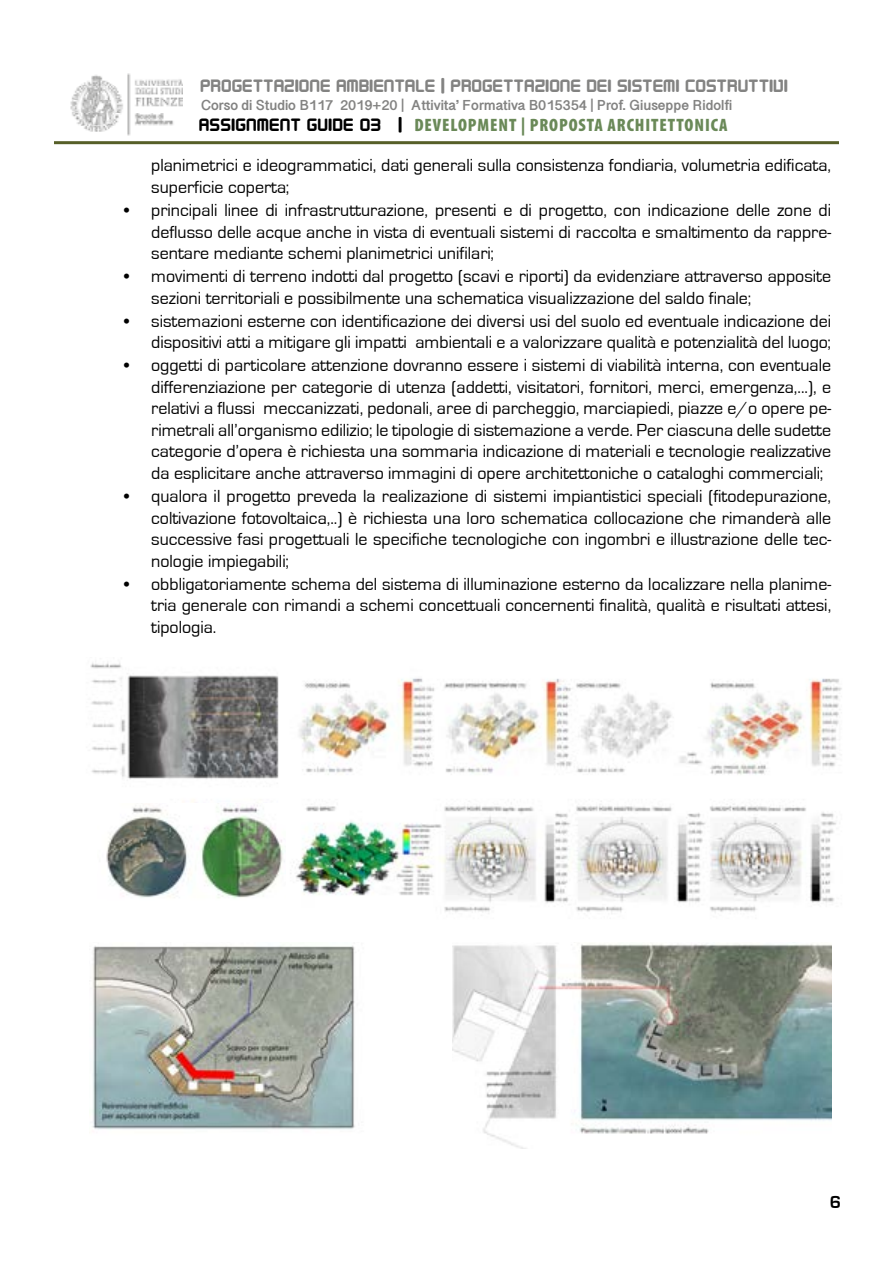
<style>
.page{position:relative;width:893px;height:1263px;background:#fff}
.page>*{position:absolute;margin:0;border:0;box-sizing:border-box;transform-origin:0 0}
.t1{font:18px/21.6px "Eurostile";color:#000;text-align:justify}
.t2{font:18px "Designer Block";letter-spacing:.04em;color:#838382}
.t3{font:900 condensed 18px "Myriad Pro";letter-spacing:.05em;color:#6a8958}
.t4{font:700 18px "Eurostile";color:#000}
.t5{font:700 12px "Gujarati Sangam MN";color:#838382}
.s1{font-family:"Designer Block";font-weight:400;font-stretch:normal;color:#000}
</style>
<div class="page">
<img style="left:70px;top:73px;width:112px;height:63px">
<hr style="left:54px;top:141px;width:785px;height:3px;background:#565f28">
<img style="left:90px;top:663px;width:752px;height:251px">
<img style="left:98px;top:804px;width:188px;height:110px">
<img style="left:453px;top:944px;width:378px;height:204px">
<img style="left:92px;top:946px;width:263px;height:184px">
<p class="t2" style="left:201px;top:74px;width:589px">PROGETTAZIONE AMBIENTALE | PROGETTAZIONE DEI SISTEMI COSTRUTTIVI</p>
<p class="t5" style="left:201px;top:99px;width:533px">Corso di Studio B117 2019+20 | Attivita’ Formativa B015354 | Prof. Giuseppe Ridolfi</p>
<p class="t3" style="left:200px;top:115px;width:530px"><span class="s1">ASSIGNMENT GUIDE 03 |</span> DEVELOPMENT | PROPOSTA ARCHITETTONICA</p>
<p class="t1" style="left:151px;top:155px;width:681px">planimetrici e ideogrammatici, dati generali sulla consistenza fondiaria, volumetria edificata, superficie coperta;</p>
<p class="t1" style="left:151px;top:200px;width:681px;text-indent:-27px">• principali linee di infrastrutturazione, presenti e di progetto, con indicazione delle zone di deflusso delle acque anche in vista di eventuali sistemi di raccolta e smaltimento da rappre&shy;sentare mediante schemi planimetrici unifilari;</p>
<p class="t1" style="left:151px;top:266px;width:681px;text-indent:-27px">• movimenti di terreno indotti dal progetto (scavi e riporti) da evidenziare attraverso apposite sezioni territoriali e possibilmente una schematica visualizzazione del saldo finale;</p>
<p class="t1" style="left:124px;top:310px;width:708px;text-align:right">• sistemazioni esterne con identificazione dei diversi usi del suolo ed eventuale indicazione dei dispositivi atti a mitigare gli impatti ambientali e a valorizzare qualità e potenzialità del luogo;</p>
<p class="t1" style="left:151px;top:355px;width:681px;text-indent:-27px">• oggetti di particolare attenzione dovranno essere i sistemi di viabilità interna, con eventuale differenziazione per categorie di utenza (addetti, visitatori, fornitori, merci, emergenza,...), e relativi a flussi meccanizzati, pedonali, aree di parcheggio, marciapiedi, piazze e/o opere pe&shy;rimetrali all’organismo edilizio; le tipologie di sistemazione a verde. Per ciascuna delle sudette categorie d’opera è richiesta una sommaria indicazione di materiali e tecnologie realizzative da esplicitare anche attraverso immagini di opere architettoniche o cataloghi commerciali;</p>
<p class="t1" style="left:151px;top:485px;width:681px;text-indent:-27px">• qualora il progetto preveda la realizazione di sistemi impiantistici speciali (fitodepurazione, coltivazione fotovoltaica,..) è richiesta una loro schematica collocazione che rimanderà alle successive fasi progettuali le specifiche tecnologiche con ingombri e illustrazione delle tec&shy;nologie impiegabili;</p>
<p class="t1" style="left:151px;top:573px;width:681px;text-indent:-27px">• obbligatoriamente schema del sistema di illuminazione esterno da localizzare nella planime&shy;tria generale con rimandi a schemi concettuali concernenti finalità, qualità e risultati attesi, tipologia.</p>
<p class="t4" style="left:830px;top:1192px;width:13px">6</p>
</div>
